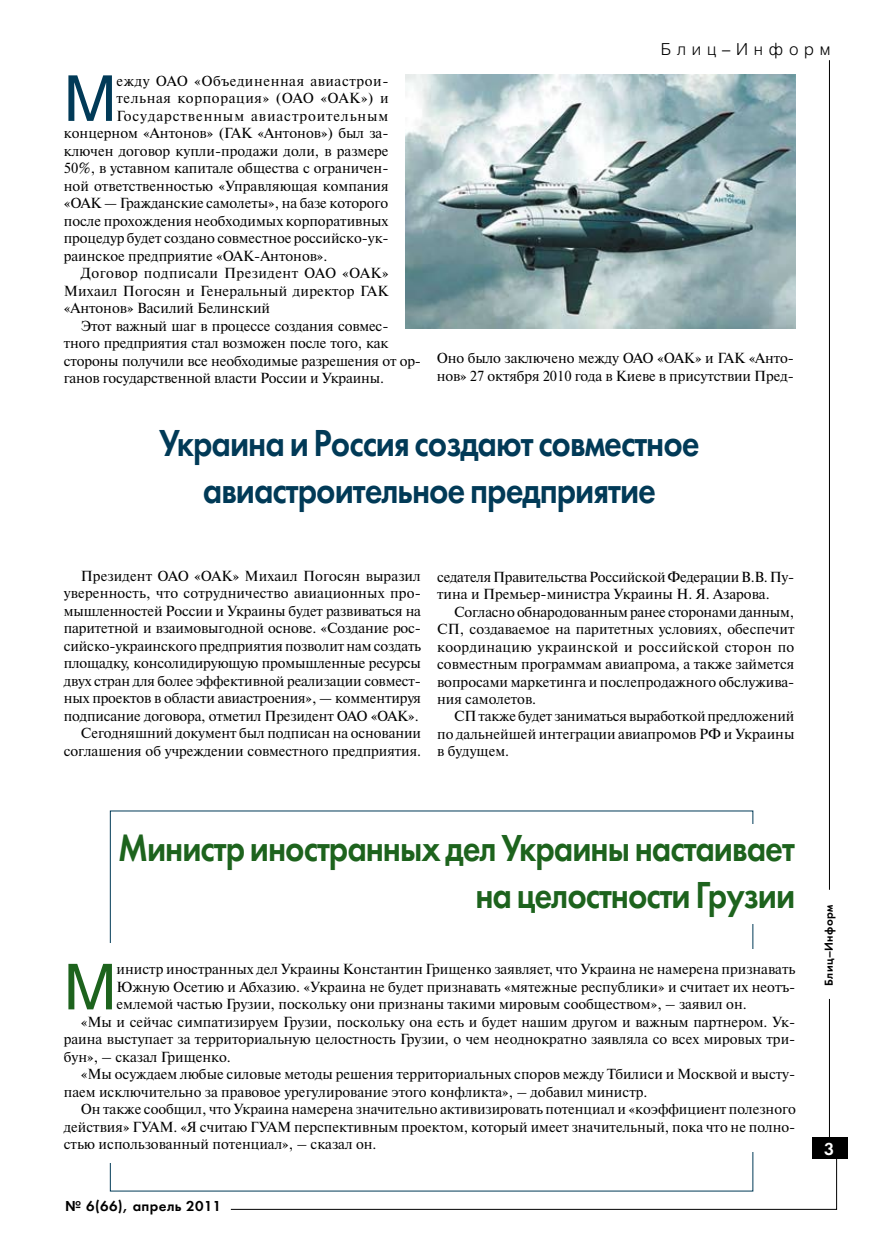
<style>
.page{position:relative;width:872px;height:1234px;background:#fff}
.page>*{position:absolute;margin:0;border:0;box-sizing:border-box;transform-origin:0 0}
.t1{font:62.7px "Helios";color:#013a57}
.t2{font:62.7px "Helios";color:#1d631d}
.t3{font:39px/46.8px "Futura Demi C";letter-spacing:-.03em;color:#013a57;text-align:center;scale:.88 1}
.t4{font:39px/46.8px "Futura Demi C";letter-spacing:-.03em;color:#1d631d;text-align:right;scale:.88 1}
.t5{font:300 16.5px "Helios";letter-spacing:.35em;color:#000}
.t6{font:15px "Futura Demi C";letter-spacing:.025em;color:#000}
.t7{font:14.55px/17.4px "Newton C";color:#000;text-align:justify}
.t8{font:14.55px/17.4px "Newton C";letter-spacing:-.02em;color:#000}
.t9{font:14.55px "Newton C";letter-spacing:.03em;color:#000}
.t10{font:14.55px "Newton C";letter-spacing:.065em;color:#000}
.t11{font:14.55px "Newton C";letter-spacing:.04em;color:#000}
.t12{font:14.55px "Newton C";letter-spacing:.045em;color:#000}
.t13{font:12px "Futura Demi C";letter-spacing:.025em;color:#000}
</style>
<div class="page">
<hr style="left:829px;top:60px;width:1px;height:829px;background:#000">
<hr style="left:829px;top:998px;width:1px;height:152px;background:#000">
<div style="left:812px;top:1136px;width:35px;height:22px;background:#000"></div>
<img style="left:405px;top:74px;width:390px;height:254px">
<svg style="left:230px;top:1152px;width:607px;height:57px"></svg>
<h1 class="t1" style="left:64px;top:61px;width:54px">М</h1>
<p class="t11" style="left:117px;top:73px;width:273px">ежду ОАО «Объединенная авиастрои-</p>
<p class="t12" style="left:117px;top:90px;width:273px">тельная корпорация» (ОАО «ОАК») и</p>
<p class="t10" style="left:117px;top:108px;width:273px">Государственным авиастроительным</p>
<p class="t7" style="left:64px;top:125px;width:326px">концерном «Антонов» (ГАК «Антонов») был за-</p>
<p class="t7" style="left:64px;top:142px;width:326px">ключен договор купли-продажи доли, в размере</p>
<p class="t7" style="left:64px;top:160px;width:326px">50%, в уставном капитале общества с ограничен-</p>
<p class="t7" style="left:64px;top:177px;width:326px">ной ответственностью «Управляющая компания</p>
<p class="t7" style="left:64px;top:194px;width:326px">«ОАК — Гражданские самолеты», на базе которого</p>
<p class="t7" style="left:64px;top:212px;width:326px">после прохождения необходимых корпоративных</p>
<p class="t7" style="left:64px;top:229px;width:326px">процедур будет создано совместное российско-ук-</p>
<p class="t7" style="left:64px;top:247px;width:265px">раинское предприятие «ОАК-Антонов».</p>
<p class="t9" style="left:81px;top:265px;width:309px">Договор подписали Президент ОАО «ОАК»</p>
<p class="t7" style="left:64px;top:282px;width:326px">Михаил Погосян и Генеральный директор ГАК</p>
<p class="t7" style="left:64px;top:299px;width:208px">«Антонов» Василий Белинский</p>
<p class="t7" style="left:81px;top:317px;width:309px">Этот важный шаг в процессе создания совмес-</p>
<p class="t7" style="left:64px;top:334px;width:326px">тного предприятия стал возможен после того, как</p>
<p class="t7" style="left:64px;top:352px;width:359px">стороны получили все необходимые разрешения от ор-</p>
<p class="t7" style="left:64px;top:369px;width:322px">ганов государственной власти России и Украины.</p>
<p class="t5" style="left:661px;top:39px;width:171px">Блиц–Информ</p>
<p class="t7" style="left:437px;top:349px;width:359px">Оно было заключено между ОАО «ОАК» и ГАК «Анто&shy;нов» 27 октября 2010 года в Киеве в присутствии Пред-</p>
<h2 class="t3" style="left:159px;top:419px;width:616px">Украина и Россия создают совместное авиастроительное предприятие</h2>
<p class="t7" style="left:64px;top:567px;width:359px;text-align:right">Президент ОАО «ОАК» Михаил Погосян выразил уверенность, что сотрудничество авиационных про&shy;мышленностей России и Украины будет развиваться на паритетной и взаимовыгодной основе. «Создание рос&shy;сийско-украинского предприятия позволит нам создать площадку, консолидирующую промышленные ресурсы двух стран для более эффективной реализации совмест&shy;ных проектов в области авиастроения», — комментируя подписание договора, отметил Президент ОАО «ОАК».<br>Сегодняшний документ был подписан на основании соглашения об учреждении совместного предприятия.</p>
<p class="t8" style="left:437px;top:568px;width:359px">седателя Правительства Российской Федерации В.В. Пу&shy;тина и Премьер-министра Украины Н. Я. Азарова.</p>
<p class="t7" style="left:437px;top:603px;width:359px;text-indent:17px">Согласно обнародованным ранее сторонами данным, СП, создаваемое на паритетных условиях, обеспечит координацию украинской и российской сторон по совместным программам авиапрома, а также займется вопросами маркетинга и послепродажного обслужива&shy;ния самолетов.</p>
<p class="t7" style="left:437px;top:707px;width:359px;text-indent:17px">СП также будет заниматься выработкой предложений по дальнейшей интеграции авиапромов РФ и Украины в будущем.</p>
<h2 class="t4" style="left:118px;top:824px;width:770px">Министр иностранных дел Украины настаивает на целостности Грузии</h2>
<h1 class="t2" style="left:64px;top:949px;width:54px">М</h1>
<p class="t7" style="left:117px;top:960px;width:680px">инистр иностранных дел Украины Константин Грищенко заявляет, что Украина не намерена признавать</p>
<p class="t7" style="left:117px;top:978px;width:680px">Южную Осетию и Абхазию. «Украина не будет признавать «мятежные республики» и считает их неотъ-</p>
<p class="t7" style="left:117px;top:995px;width:631px">емлемой частью Грузии, поскольку они признаны такими мировым сообществом», – заявил он.</p>
<p class="t7" style="left:81px;top:1012px;width:716px">«Мы и сейчас симпатизируем Грузии, поскольку она есть и будет нашим другом и важным партнером. Ук-</p>
<p class="t7" style="left:64px;top:1030px;width:733px">раина выступает за территориальную целостность Грузии, о чем неоднократно заявляла со всех мировых три-</p>
<p class="t7" style="left:64px;top:1047px;width:169px">бун», – сказал Грищенко.</p>
<p class="t7" style="left:81px;top:1065px;width:716px">«Мы осуждаем любые силовые методы решения территориальных споров между Тбилиси и Москвой и высту-</p>
<p class="t7" style="left:64px;top:1082px;width:585px">паем исключительно за правовое урегулирование этого конфликта», – добавил министр.</p>
<p class="t7" style="left:81px;top:1100px;width:716px">Он также сообщил, что Украина намерена значительно активизировать потенциал и «коэффициент полезного</p>
<p class="t7" style="left:64px;top:1117px;width:733px">действия» ГУАМ. «Я считаю ГУАМ перспективным проектом, который имеет значительный, пока что не полно-</p>
<p class="t7" style="left:64px;top:1135px;width:314px">стью использованный потенциал», – сказал он.</p>
<p class="t6" style="left:65px;top:1197px;width:158px">№ 6(66), апрель 2011</p>
<p class="t13" style="left:822px;top:985px;width:82px;rotate:-90deg">Блиц–Информ</p>
</div>
